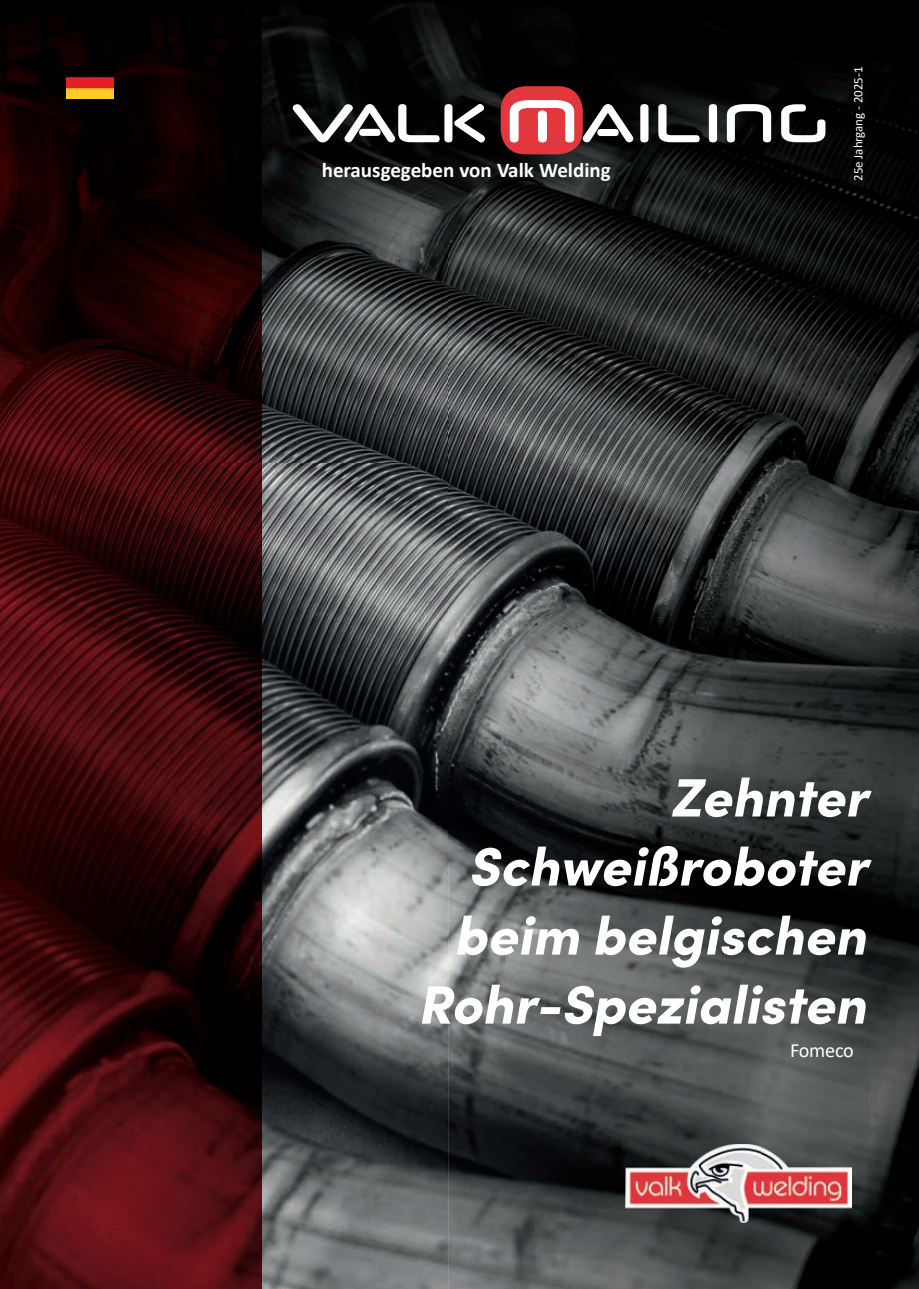
<style>
.page{position:relative;width:919px;height:1289px;background:#fff}
.page>*{position:absolute;margin:0;border:0;box-sizing:border-box;transform-origin:0 0}
.t1{font:italic 900 54px/69px "Sofia Pro";color:#fff;text-align:right}
.t2{font:700 21px "Calibri";color:#fff}
.t3{font:20.1px "Calibri";letter-spacing:-.01em;color:#fff}
.t4{font:12.9px "Calibri";letter-spacing:-.01em;color:#fff}
</style>
<div class="page">
<img style="left:262px;top:463px;width:187px;height:825px">
<img style="left:0;top:1288px;width:255px;height:1px">
<img style="left:459px;top:1288px;width:459px;height:1px">
<img style="left:262px;top:0;width:604px;height:463px">
<img style="left:866px;top:0;width:52px;height:1288px">
<img style="left:449px;top:463px;width:418px;height:825px">
<img style="left:0;top:0;width:262px;height:1288px">
<img style="left:625px;top:1144px;width:226px;height:78px">
<div style="left:500px;top:86px;width:82px;height:68px;background:#e1373d;border-radius:25px"></div>
<svg style="left:293px;top:104px;width:192px;height:38px"></svg>
<svg style="left:509px;top:100px;width:65px;height:42px"></svg>
<svg style="left:582px;top:104px;width:51px;height:38px"></svg>
<div style="left:640px;top:104px;width:8px;height:38px;background:#fff;border-radius:4px"></div>
<svg style="left:658px;top:104px;width:41px;height:38px"></svg>
<div style="left:708px;top:104px;width:9px;height:38px;background:#fff;border-radius:4px"></div>
<svg style="left:726px;top:104px;width:45px;height:38px"></svg>
<svg style="left:781px;top:104px;width:44px;height:38px"></svg>
<div style="left:597px;top:129px;width:21px;height:7px;background:#fff;border-radius:3px"></div>
<div style="left:359px;top:129px;width:21px;height:7px;background:#fff;border-radius:3px"></div>
<img style="left:67px;top:67px;width:47px;height:31px">
<p class="t2" style="left:322px;top:155px;width:290px">herausgegeben von Valk Welding</p>
<p class="t4" style="left:849px;top:181px;width:115px;rotate:-90deg">25e Jahrgang - 2025-1</p>
<p class="t1" style="left:420px;top:758px;width:451px">Zehnter<br>Schweißroboter beim belgischen<br>Rohr-Spezialisten</p>
<p class="t3" style="left:790px;top:1036px;width:65px">Fomeco</p>
</div>
